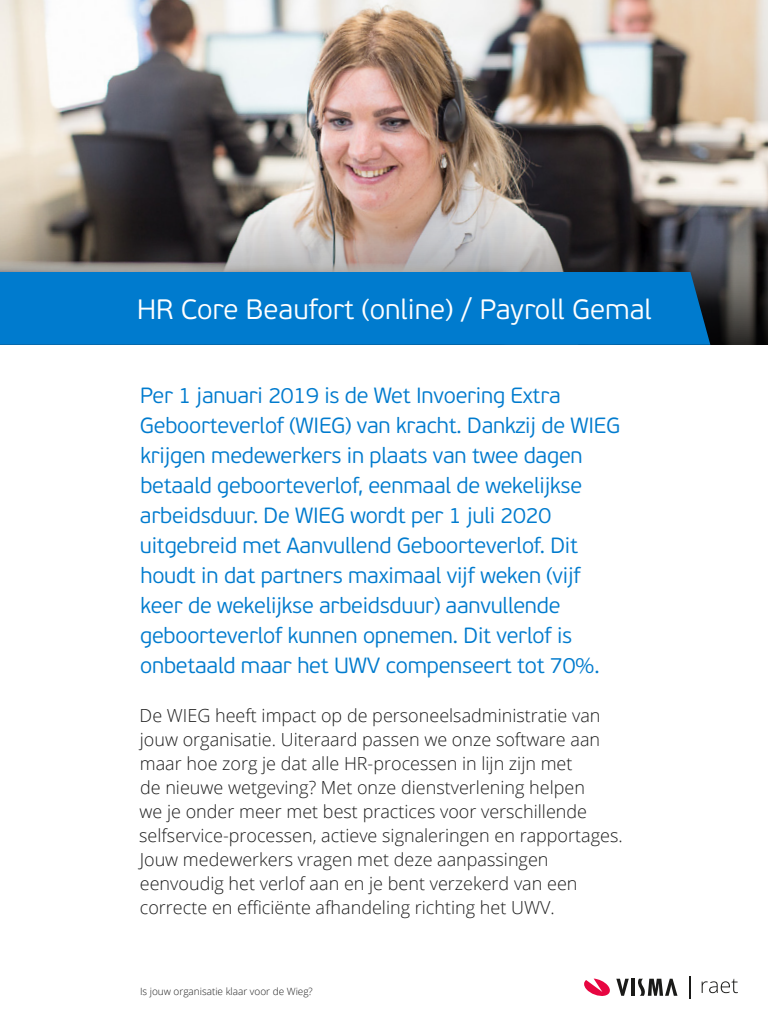
<style>
.page{position:relative;width:768px;height:1024px;background:#fff}
.page>*{position:absolute;margin:0;border:0;box-sizing:border-box;transform-origin:0 0}
.t1{font:300 28px "PF Beau Sans Pro";color:#fff}
.t2{font:300 22px/30px "PF Beau Sans Pro";letter-spacing:-.01em;color:#007bce}
.t3{font:300 18px/24px "Open Sans";color:#1d1d1d}
.t4{font:300 10px "Open Sans";color:#1d1d1d}
</style>
<div class="page">
<img style="left:0;top:0;width:768px;height:189px">
<svg style="left:0;top:189px;width:768px;height:156px;background:#7b736f"></svg>
<svg style="left:584px;top:979px;width:45px;height:17px"></svg>
<hr style="left:631px;top:979px;width:4px;height:17px;background:#1a1a18">
<svg style="left:638px;top:979px;width:39px;height:17px"></svg>
<svg style="left:702px;top:979px;width:36px;height:14px"></svg>
<svg style="left:689px;top:976px;width:1px;height:23px"></svg>
<div style="left:0;top:272px;width:710px;height:73px;background:#007bce"></div>
<h1 class="t1" style="left:137px;top:293px;width:516px">HR Core Beaufort (online) / Payroll Gemal</h1>
<p class="t2" style="left:140px;top:381px;width:482px">Per 1 januari 2019 is de Wet Invoering Extra Geboorteverlof (WIEG) van kracht. Dankzij de WIEG krijgen medewerkers in plaats van twee dagen betaald geboorteverlof, eenmaal de wekelijkse arbeidsduur. De WIEG wordt per 1 juli 2020 uitgebreid met Aanvullend Geboorteverlof. Dit houdt in dat partners maximaal vijf weken (vijf keer de wekelijkse arbeidsduur) aanvullende geboorteverlof kunnen opnemen. Dit verlof is onbetaald maar het UWV compenseert tot 70%.</p>
<p class="t3" style="left:139px;top:703px;width:485px">De WIEG heeft impact op de personeelsadministratie van jouw organisatie. Uiteraard passen we onze software aan maar hoe zorg je dat alle HR-processen in lijn zijn met<br>de nieuwe wetgeving? Met onze dienstverlening helpen<br>we je onder meer met best practices voor verschillende selfservice-processen, actieve signaleringen en rapportages.<br>Jouw medewerkers vragen met deze aanpassingen eenvoudig het verlof aan en je bent verzekerd van een correcte en efficiënte afhandeling richting het UWV.</p>
<p class="t4" style="left:140px;top:985px;width:174px">Is jouw organisatie klaar voor de Wieg?</p>
</div>
